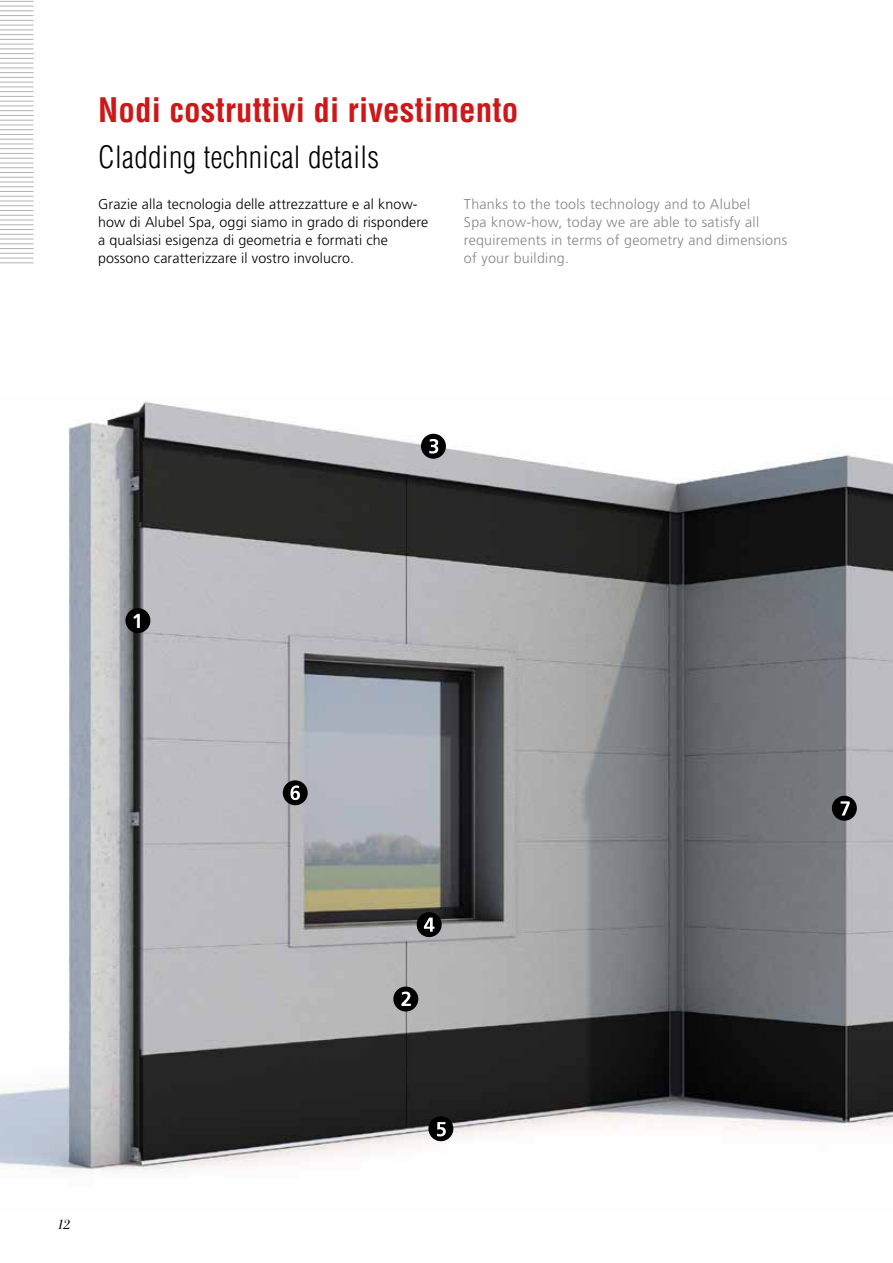
<style>
.page{position:relative;width:893px;height:1263px;background:#fff}
.page>*{position:absolute;margin:0;border:0;box-sizing:border-box;transform-origin:0 0}
.t1{font:700 condensed 33px "Helvetica LT Std";letter-spacing:.005em;color:#cd1719}
.t2{font:300 condensed 30px "Helvetica LT Std";letter-spacing:.015em;color:#000}
.t3{font:700 20.25px "Frutiger LT Std";color:#fff}
.t4{font:300 14.25px/18px "Frutiger LT Std";letter-spacing:.01em;color:#000}
.t5{font:300 14.25px/18px "Frutiger LT Std";letter-spacing:.02em;color:#878787}
.t6{font:italic 300 13.5px "Bodoni BE";color:#000}
</style>
<div class="page">
<img style="left:0;top:401px;width:893px;height:769px">
<div style="left:125px;top:608px;width:25px;height:25px;background:#000;border-radius:50%"></div>
<div style="left:393px;top:986px;width:25px;height:25px;background:#000;border-radius:50%"></div>
<svg style="left:401px;top:991px;width:10px;height:15px"></svg>
<div style="left:421px;top:434px;width:25px;height:25px;background:#000;border-radius:50%"></div>
<svg style="left:429px;top:439px;width:9px;height:14px"></svg>
<div style="left:417px;top:912px;width:25px;height:25px;background:#000;border-radius:50%"></div>
<svg style="left:424px;top:917px;width:10px;height:15px"></svg>
<div style="left:428px;top:1116px;width:25px;height:25px;background:#000;border-radius:50%"></div>
<svg style="left:437px;top:1122px;width:9px;height:14px"></svg>
<div style="left:283px;top:780px;width:25px;height:25px;background:#000;border-radius:50%"></div>
<svg style="left:290px;top:785px;width:10px;height:15px"></svg>
<div style="left:832px;top:796px;width:25px;height:25px;background:#000;border-radius:50%"></div>
<svg style="left:841px;top:801px;width:9px;height:14px"></svg>
<hr style="left:0;top:262px;width:33px;height:1px;background:#b3b2b2">
<hr style="left:0;top:243px;width:33px;height:1px;background:#b3b2b2">
<hr style="left:0;top:224px;width:33px;height:1px;background:#b3b2b2">
<hr style="left:0;top:205px;width:33px;height:1px;background:#b3b2b2">
<hr style="left:0;top:186px;width:33px;height:1px;background:#b3b2b2">
<hr style="left:0;top:167px;width:33px;height:1px;background:#b3b2b2">
<hr style="left:0;top:148px;width:33px;height:1px;background:#b3b2b2">
<hr style="left:0;top:129px;width:33px;height:1px;background:#b3b2b2">
<hr style="left:0;top:110px;width:33px;height:1px;background:#b3b2b2">
<hr style="left:0;top:91px;width:33px;height:1px;background:#b3b2b2">
<hr style="left:0;top:72px;width:33px;height:1px;background:#b3b2b2">
<hr style="left:0;top:53px;width:33px;height:1px;background:#b3b2b2">
<hr style="left:0;top:34px;width:33px;height:1px;background:#b3b2b2">
<hr style="left:0;top:15px;width:33px;height:1px;background:#b3b2b2">
<hr style="left:0;top:253px;width:33px;height:1px;background:#b3b2b2">
<hr style="left:0;top:234px;width:33px;height:1px;background:#b3b2b2">
<hr style="left:0;top:215px;width:33px;height:1px;background:#b3b2b2">
<hr style="left:0;top:196px;width:33px;height:1px;background:#b3b2b2">
<hr style="left:0;top:177px;width:33px;height:1px;background:#b3b2b2">
<hr style="left:0;top:158px;width:33px;height:1px;background:#b3b2b2">
<hr style="left:0;top:139px;width:33px;height:1px;background:#b3b2b2">
<hr style="left:0;top:120px;width:33px;height:1px;background:#b3b2b2">
<hr style="left:0;top:101px;width:33px;height:1px;background:#b3b2b2">
<hr style="left:0;top:82px;width:33px;height:1px;background:#b3b2b2">
<hr style="left:0;top:63px;width:33px;height:1px;background:#b3b2b2">
<hr style="left:0;top:44px;width:33px;height:1px;background:#b3b2b2">
<hr style="left:0;top:25px;width:33px;height:1px;background:#b3b2b2">
<hr style="left:0;top:6px;width:33px;height:1px;background:#b3b2b2">
<hr style="left:0;top:258px;width:33px;height:1px;background:#b3b2b2">
<hr style="left:0;top:239px;width:33px;height:1px;background:#b3b2b2">
<hr style="left:0;top:220px;width:33px;height:1px;background:#b3b2b2">
<hr style="left:0;top:200px;width:33px;height:1px;background:#b3b2b2">
<hr style="left:0;top:181px;width:34px;height:1px;background:#b3b2b2">
<hr style="left:0;top:162px;width:33px;height:1px;background:#b3b2b2">
<hr style="left:0;top:143px;width:33px;height:1px;background:#b3b2b2">
<hr style="left:0;top:124px;width:33px;height:1px;background:#b3b2b2">
<hr style="left:0;top:105px;width:33px;height:1px;background:#b3b2b2">
<hr style="left:0;top:86px;width:33px;height:1px;background:#b3b2b2">
<hr style="left:0;top:67px;width:33px;height:1px;background:#b3b2b2">
<hr style="left:0;top:48px;width:33px;height:1px;background:#b3b2b2">
<hr style="left:0;top:29px;width:33px;height:1px;background:#b3b2b2">
<hr style="left:0;top:10px;width:33px;height:1px;background:#b3b2b2">
<hr style="left:0;top:248px;width:33px;height:1px;background:#b3b2b2">
<hr style="left:0;top:229px;width:33px;height:1px;background:#b3b2b2">
<hr style="left:0;top:210px;width:33px;height:1px;background:#b3b2b2">
<hr style="left:0;top:191px;width:33px;height:1px;background:#b3b2b2">
<hr style="left:0;top:172px;width:33px;height:1px;background:#b3b2b2">
<hr style="left:0;top:153px;width:33px;height:1px;background:#b3b2b2">
<hr style="left:0;top:134px;width:33px;height:1px;background:#b3b2b2">
<hr style="left:0;top:115px;width:33px;height:1px;background:#b3b2b2">
<hr style="left:0;top:96px;width:33px;height:1px;background:#b3b2b2">
<hr style="left:0;top:77px;width:33px;height:1px;background:#b3b2b2">
<hr style="left:0;top:58px;width:33px;height:1px;background:#b3b2b2">
<hr style="left:0;top:39px;width:33px;height:1px;background:#b3b2b2">
<hr style="left:0;top:20px;width:33px;height:1px;background:#b3b2b2">
<hr style="left:0;top:1px;width:33px;height:1px;background:#b3b2b2">
<h1 class="t1" style="left:98px;top:89px;width:422px">Nodi costruttivi di rivestimento</h1>
<h2 class="t2" style="left:98px;top:138px;width:283px">Cladding technical details</h2>
<p class="t5" style="left:464px;top:195px;width:325px">Thanks to the tools technology and to Alubel<br>Spa know-how, today we are able to satisfy all requirements in terms of geometry and dimensions of your building.</p>
<p class="t4" style="left:98px;top:195px;width:332px">Grazie alla tecnologia delle attrezzatture e al know&shy;how di Alubel Spa, oggi siamo in grado di rispondere a qualsiasi esigenza di geometria e formati che possono caratterizzare il vostro involucro.</p>
<h3 class="t3" style="left:132px;top:609px;width:13px">1</h3>
<p class="t6" style="left:57px;top:1216px;width:15px">12</p>
</div>
